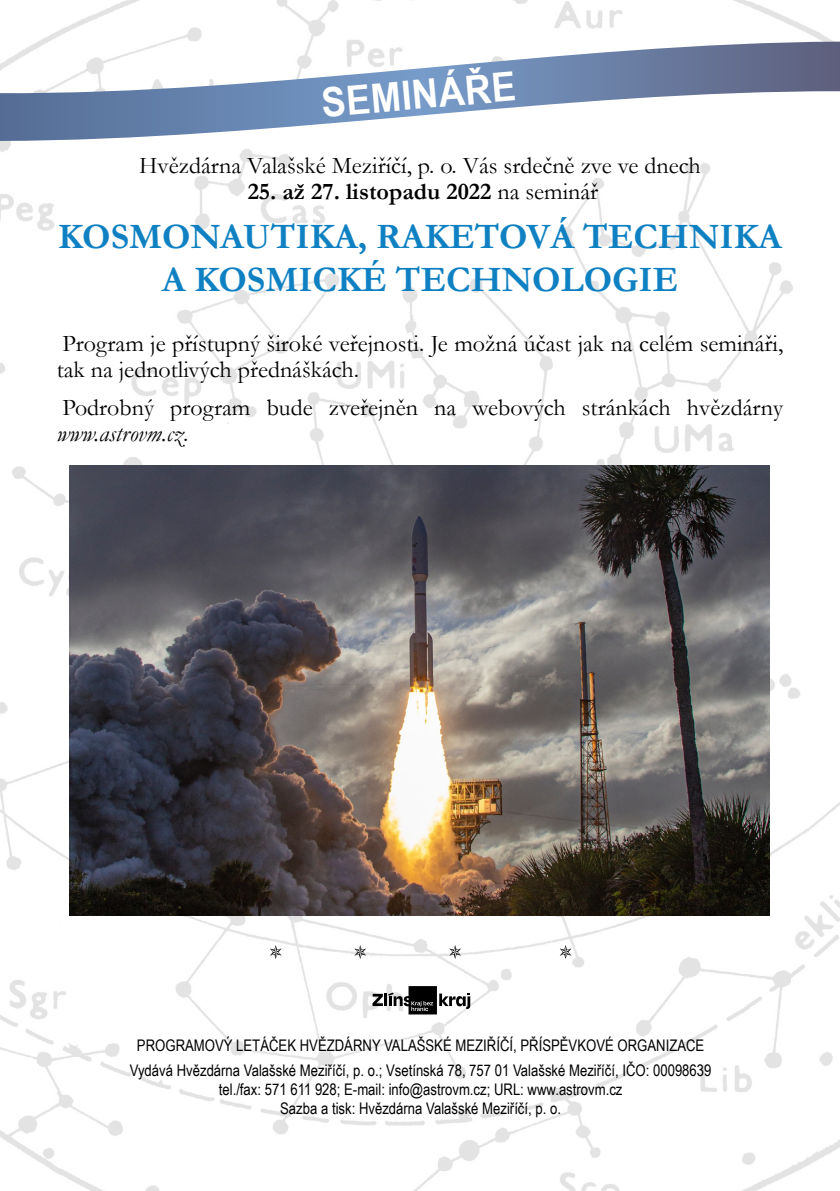
<style>
.page{position:relative;width:840px;height:1191px;background:#fff}
.page>*{position:absolute;margin:0;border:0;box-sizing:border-box;transform-origin:0 0}
.t1{font:700 40.2px "Arial Narrow";color:#fff;scale:1.1 1}
.t2{font:700 36px/43.2px "Garamond";color:#0f81c2;text-align:center}
.t3{font:24px/26px "Garamond";color:#000}
.t4{font:700 24px "Garamond";color:#000}
.t5{font:16px/24.8px "Arial Narrow";color:#000;text-align:center}
.s1{font-weight:400}
.s2{font-style:italic}
</style>
<div class="page">
<img style="left:0;top:0;width:839px;height:1191px">
<svg style="left:0;top:42px;width:839px;height:99px"></svg>
<svg style="left:372px;top:986px;width:98px;height:28px"></svg>
<svg style="left:270px;top:945px;width:11px;height:14px"></svg>
<svg style="left:559px;top:945px;width:12px;height:14px"></svg>
<svg style="left:449px;top:945px;width:12px;height:14px"></svg>
<svg style="left:354px;top:945px;width:12px;height:14px"></svg>
<img style="left:69px;top:465px;width:699px;height:451px">
<h1 class="t1" style="left:319px;top:73px;width:178px;rotate:-5deg">SEMINÁŘE</h1>
<h3 class="t3" style="left:139px;top:152px;width:562px">Hvězdárna Valašské Meziříčí, p. o. Vás srdečně zve ve dnech</h3>
<h3 class="t4" style="left:247px;top:175px;width:352px">25. až 27. listopadu 2022 <span class="s1">na seminář</span></h3>
<h2 class="t2" style="left:58px;top:215px;width:724px">KOSMONAUTIKA, RAKETOVÁ TECHNIKA<br>A KOSMICKÉ TECHNOLOGIE</h2>
<h3 class="t3" style="left:57px;top:330px;width:727px">Program je přístupný široké veřejnosti. Je možná účast jak na celém semináři, tak na jednotlivých přednáškách.</h3>
<h3 class="t3" style="left:57px;top:393px;width:727px">Podrobný program bude zveřejněn na webových stránkách hvězdárny <span class="s2">www.astrovm.cz</span>.</h3>
<p class="t5" style="left:130px;top:1032px;width:583px">PROGRAMOVÝ LETÁČEK HVĚZDÁRNY VALAŠSKÉ MEZIŘÍČÍ, PŘÍSPĚVKOVÉ ORGANIZACE<br>Vydává Hvězdárna Valašské Meziříčí, p. o.; Vsetínská 78, 757 01 Valašské Meziříčí, IČO: 00098639</p>
<p class="t5" style="left:219px;top:1079px;width:405px;line-height:19.2px">tel./fax: 571 611 928; E-mail: info@astrovm.cz; URL: www.astrovm.cz<br>Sazba a tisk: Hvězdárna Valašské Meziříčí, p. o.</p>
</div>
